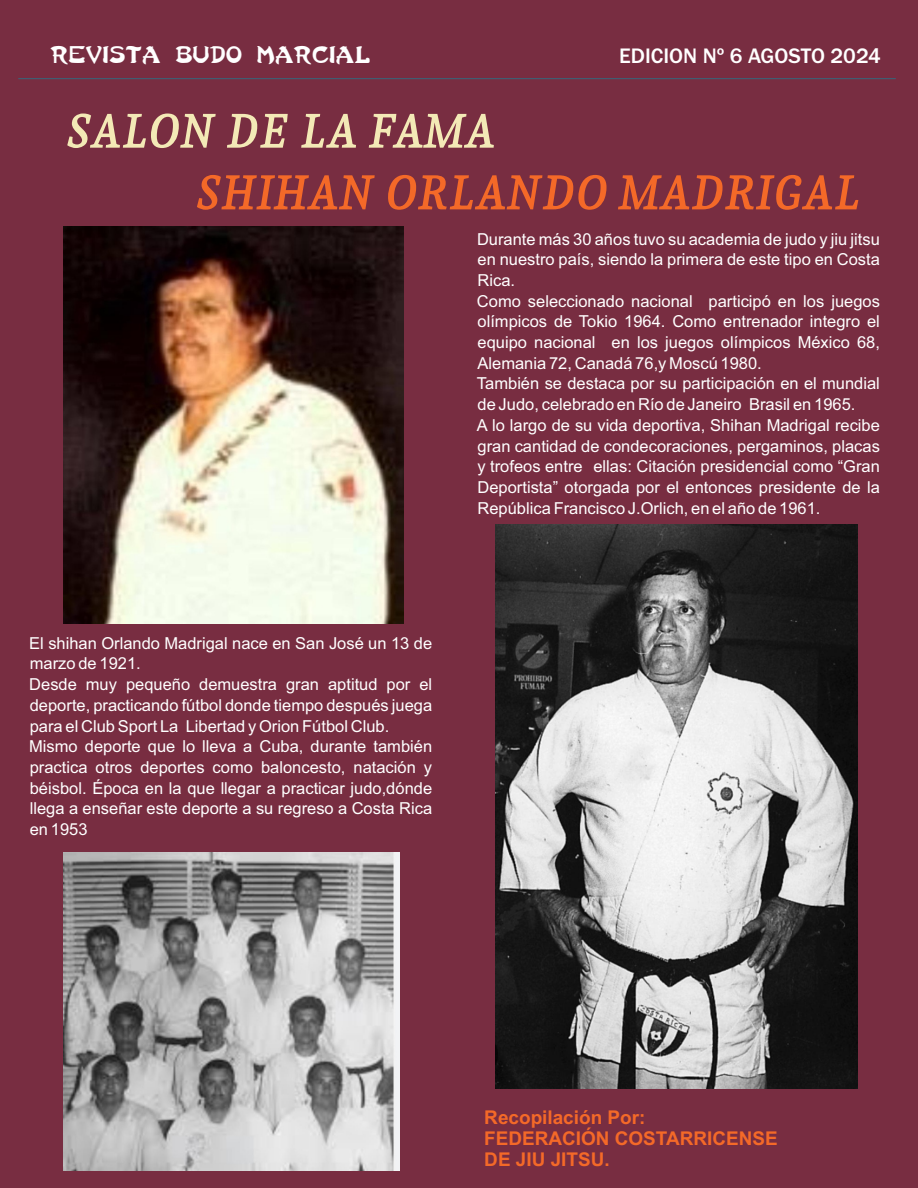
<style>
.page{position:relative;width:918px;height:1188px;background:#782d41}
.page>*{position:absolute;margin:0;border:0;box-sizing:border-box;transform-origin:0 0}
.t1{font:italic 700 50.7px "Caladea";letter-spacing:.02em;color:#f46928}
.t2{font:italic 700 50.25px "Caladea";letter-spacing:.02em;color:#f3e9b6}
.t3{font:500 21.75px "Franklin Gothic";color:#fff}
.t4{font:700 18.9px/21.1px "Arial";color:#f46928}
.t5{font:18.3px "Last Ninja";color:#fff}
.t6{font:16.5px/20.7px "Arial";color:#fff}
</style>
<div class="page">
<hr style="left:18px;top:78px;width:878px;height:1px;background:#34687d">
<img style="left:63px;top:227px;width:340px;height:396px">
<img style="left:64px;top:853px;width:336px;height:318px">
<img style="left:495px;top:524px;width:362px;height:565px">
<p class="t5" style="left:50px;top:46px;width:322px">REVISTA BUDO MARCIAL</p>
<h3 class="t3" style="left:619px;top:48px;width:263px">EDICION Nº 6 AGOSTO 2024</h3>
<h2 class="t2" style="left:66px;top:109px;width:430px">SALON DE LA FAMA</h2>
<h1 class="t1" style="left:196px;top:170px;width:666px">SHIHAN ORLANDO MADRIGAL</h1>
<p class="t6" style="left:477px;top:230px;width:404px">Durante más 30 años tuvo su academia de judo y jiu jitsu en nuestro país, siendo la primera de este tipo en Costa Rica.<br>Como seleccionado nacional participó en los juegos olímpicos de Tokio 1964. Como entrenador integro el equipo nacional en los juegos olímpicos México 68, Alemania 72, Canadá 76,y Moscú 1980.<br>También se destaca por su participación en el mundial de Judo, celebrado en Río de Janeiro Brasil en 1965.<br>A lo largo de su vida deportiva, Shihan Madrigal recibe gran cantidad de condecoraciones, pergaminos, placas y trofeos entre ellas: Citación presidencial como “Gran Deportista” otorgada por el entonces presidente de la República Francisco J.Orlich, en el año de 1961.</p>
<p class="t6" style="left:29px;top:634px;width:404px">El shihan Orlando Madrigal nace en San José un 13 de marzo de 1921.<br>Desde muy pequeño demuestra gran aptitud por el deporte, practicando fútbol donde tiempo después juega para el Club Sport La Libertad y Orion Fútbol Club.<br>Mismo deporte que lo lleva a Cuba, durante también practica otros deportes como baloncesto, natación y béisbol. Época en la que llegar a practicar judo,dónde llega a enseñar este deporte a su regreso a Costa Rica en 1953</p>
<p class="t4" style="left:484px;top:1108px;width:295px">Recopilación Por:<br>FEDERACIÓN COSTARRICENSE<br>DE JIU JITSU.</p>
</div>
